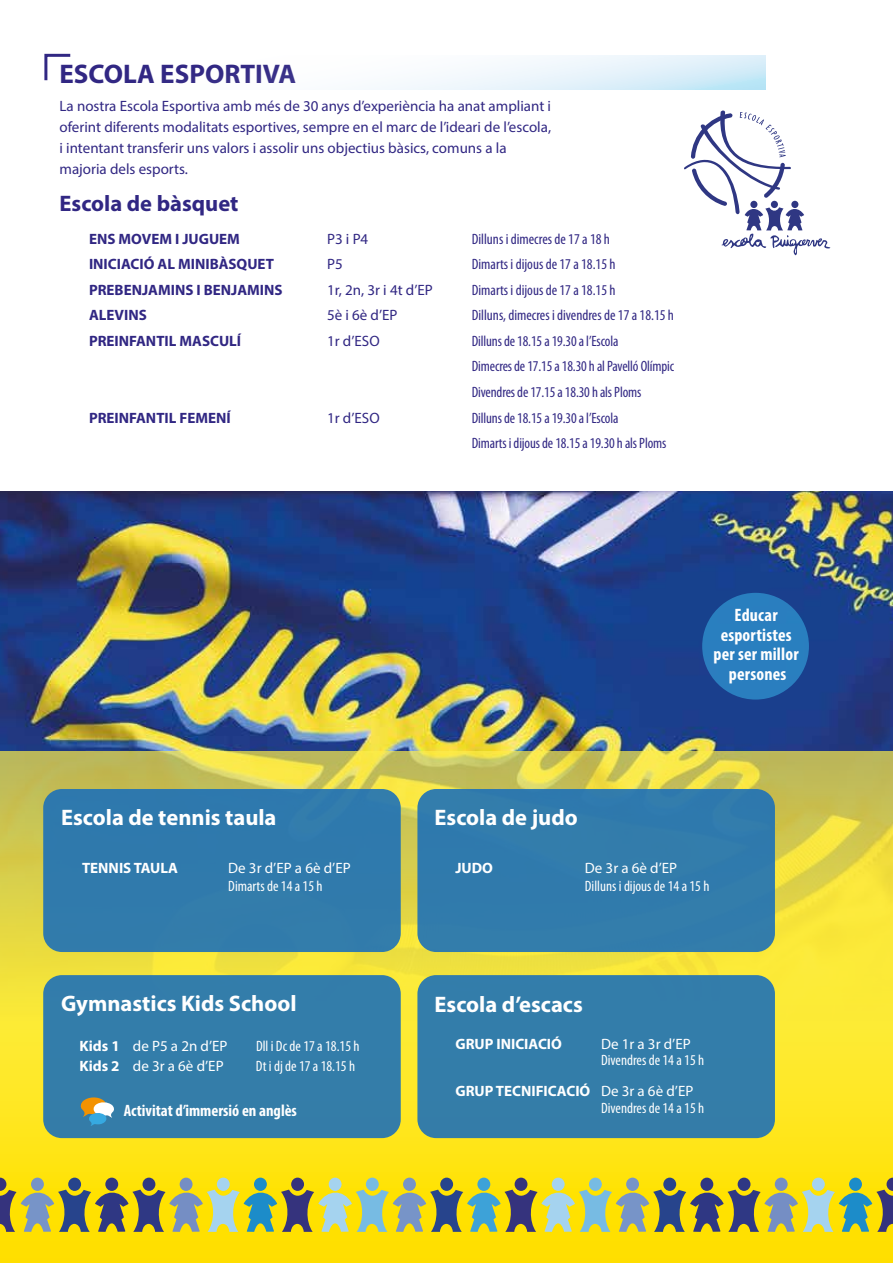
<style>
.page{position:relative;width:893px;height:1263px;background:#fff}
.page>*{position:absolute;margin:0;border:0;box-sizing:border-box;transform-origin:0 0}
.t1{font:700 27px "Myriad Pro";color:#312783}
.t2{font:700 22.5px "Myriad Pro";color:#fff}
.t3{font:700 22.5px "Myriad Pro";color:#312783}
.t4{font:700 condensed 18px/19.5px "Myriad Pro";letter-spacing:.01em;color:#fff;text-align:center}
.t5{font:700 condensed 16.5px "Myriad Pro";color:#fff}
.t6{font:condensed 15px/25.5px "Myriad Pro";letter-spacing:-.01em;color:#312783}
.t7{font:15px/21px "Myriad Pro";color:#312783}
.t8{font:condensed 15px/30.9px "Myriad Pro";color:#fff}
.t9{font:700 15px "Myriad Pro";color:#312783}
.t10{font:15px "Myriad Pro";color:#fff}
.t11{font:700 15px "Myriad Pro";color:#fff}
.s1{font-weight:700}
.s2{font-weight:700;font-stretch:normal}
.s3{font-stretch:normal}
</style>
<div class="page">
<img style="left:0;top:491px;width:893px;height:260px">
<svg style="left:0;top:751px;width:893px;height:512px;background:#efdc2e"></svg>
<div style="left:417px;top:789px;width:358px;height:163px;background:#317bac;border-radius:19px"></div>
<div style="left:43px;top:789px;width:358px;height:163px;background:#307aac;border-radius:19px"></div>
<div style="left:417px;top:975px;width:358px;height:163px;background:#337daa;border-radius:19px"></div>
<div style="left:43px;top:975px;width:358px;height:163px;background:#337daa;border-radius:19px"></div>
<svg style="left:80px;top:1097px;width:34px;height:29px"></svg>
<div style="left:702px;top:593px;width:107px;height:106px;background:#2a7ebf;border-radius:50%"></div>
<svg style="left:684px;top:110px;width:146px;height:145px"></svg>
<svg style="left:0;top:1177px;width:893px;height:55px;background:#aeb156"></svg>
<svg style="left:371px;top:55px;width:395px;height:35px"></svg>
<svg style="left:44px;top:53px;width:27px;height:28px"></svg>
<h1 class="t1" style="left:60px;top:57px;width:238px">ESCOLA ESPORTIVA</h1>
<p class="t7" style="left:60px;top:96px;width:493px">La nostra Escola Esportiva amb més de 30 anys d’experiència ha anat ampliant i oferint diferents modalitats esportives, sempre en el marc de l’ideari de l’escola, i intentant transferir uns valors i assolir uns objectius bàsics, comuns a la majoria dels esports.</p>
<h2 class="t3" style="left:60px;top:189px;width:180px">Escola de bàsquet</h2>
<p class="t9" style="left:89px;top:229px;width:152px">ENS MOVEM I JUGUEM</p>
<p class="t7" style="left:327px;top:228px;width:43px">P3 i P4</p>
<p class="t9" style="left:89px;top:255px;width:186px">INICIACIÓ AL MINIBÀSQUET</p>
<p class="t7" style="left:327px;top:254px;width:17px">P5</p>
<p class="t6" style="left:472px;top:226px;width:140px">Dilluns i dimecres de 17 a 18 h</p>
<p class="t6" style="left:472px;top:252px;width:145px">Dimarts i dijous de 17 a 18.15 h</p>
<p class="t9" style="left:89px;top:280px;width:195px">PREBENJAMINS I BENJAMINS</p>
<p class="t7" style="left:327px;top:279px;width:107px">1r, 2n, 3r i 4t d’EP</p>
<p class="t6" style="left:472px;top:277px;width:145px">Dimarts i dijous de 17 a 18.15 h</p>
<p class="t9" style="left:89px;top:306px;width:59px">ALEVINS</p>
<p class="t7" style="left:327px;top:305px;width:72px">5è i 6è d’EP</p>
<p class="t6" style="left:472px;top:303px;width:204px">Dilluns, dimecres i divendres de 17 a 18.15 h</p>
<p class="t9" style="left:89px;top:331px;width:154px">PREINFANTIL MASCULÍ</p>
<p class="t7" style="left:327px;top:330px;width:54px">1r d’ESO</p>
<p class="t6" style="left:472px;top:328px;width:148px">Dilluns de 18.15 a 19.30 a l’Escola</p>
<p class="t9" style="left:89px;top:408px;width:143px">PREINFANTIL FEMENÍ</p>
<p class="t7" style="left:327px;top:407px;width:54px">1r d’ESO</p>
<p class="t6" style="left:472px;top:354px;width:204px">Dimecres de 17.15 a 18.30 h al Pavelló Olímpic Divendres de 17.15 a 18.30 h als Ploms Dilluns de 18.15 a 19.30 a l’Escola<br>Dimarts i dijous de 18.15 a 19.30 h als Ploms</p>
<h2 class="t2" style="left:61px;top:803px;width:217px">Escola de tennis taula</h2>
<p class="t11" style="left:82px;top:858px;width:98px">TENNIS TAULA</p>
<p class="t10" style="left:228px;top:859px;width:124px">De 3r d’EP a 6è d’EP</p>
<p class="t8" style="left:228px;top:870px;width:96px">Dimarts de 14 a 15 h</p>
<h2 class="t2" style="left:61px;top:989px;width:237px">Gymnastics Kids School</h2>
<p class="t10" style="left:80px;top:1036px;width:150px"><span class="s1">Kids 1</span> de P5 a 2n d’EP</p>
<p class="t8" style="left:256px;top:1030px;width:105px">Dll i Dc de 17 a 18.15 h</p>
<p class="t10" style="left:80px;top:1057px;width:146px"><span class="s1">Kids 2</span> de 3r a 6è d’EP</p>
<p class="t8" style="left:256px;top:1051px;width:101px">Dt i dj de 17 a 18.15 h</p>
<p class="t5" style="left:124px;top:1100px;width:175px">Activitat d’immersió en anglès</p>
<p class="t4" style="left:714px;top:605px;width:87px">Educar esportistes per ser millor persones</p>
<h2 class="t2" style="left:434px;top:803px;width:145px">Escola de judo</h2>
<p class="t11" style="left:455px;top:858px;width:39px">JUDO</p>
<p class="t10" style="left:585px;top:859px;width:94px">De 3r a 6è d’EP</p>
<p class="t8" style="left:585px;top:870px;width:126px">Dilluns i dijous de 14 a 15 h</p>
<h2 class="t2" style="left:434px;top:989px;width:150px">Escola d’escacs</h2>
<p class="t11" style="left:455px;top:1034px;width:108px">GRUP INICIACIÓ</p>
<p class="t10" style="left:601px;top:1035px;width:91px">De 1r a 3r d’EP</p>
<p class="t8" style="left:455px;top:1045px;width:250px;text-indent:146px">Divendres de 14 a 15 h<br><span class="s2">GRUP TECNIFICACIÓ</span> <span class="s3">De 3r a 6è d’EP</span></p>
<p class="t8" style="left:601px;top:1092px;width:105px">Divendres de 14 a 15 h</p>
</div>
